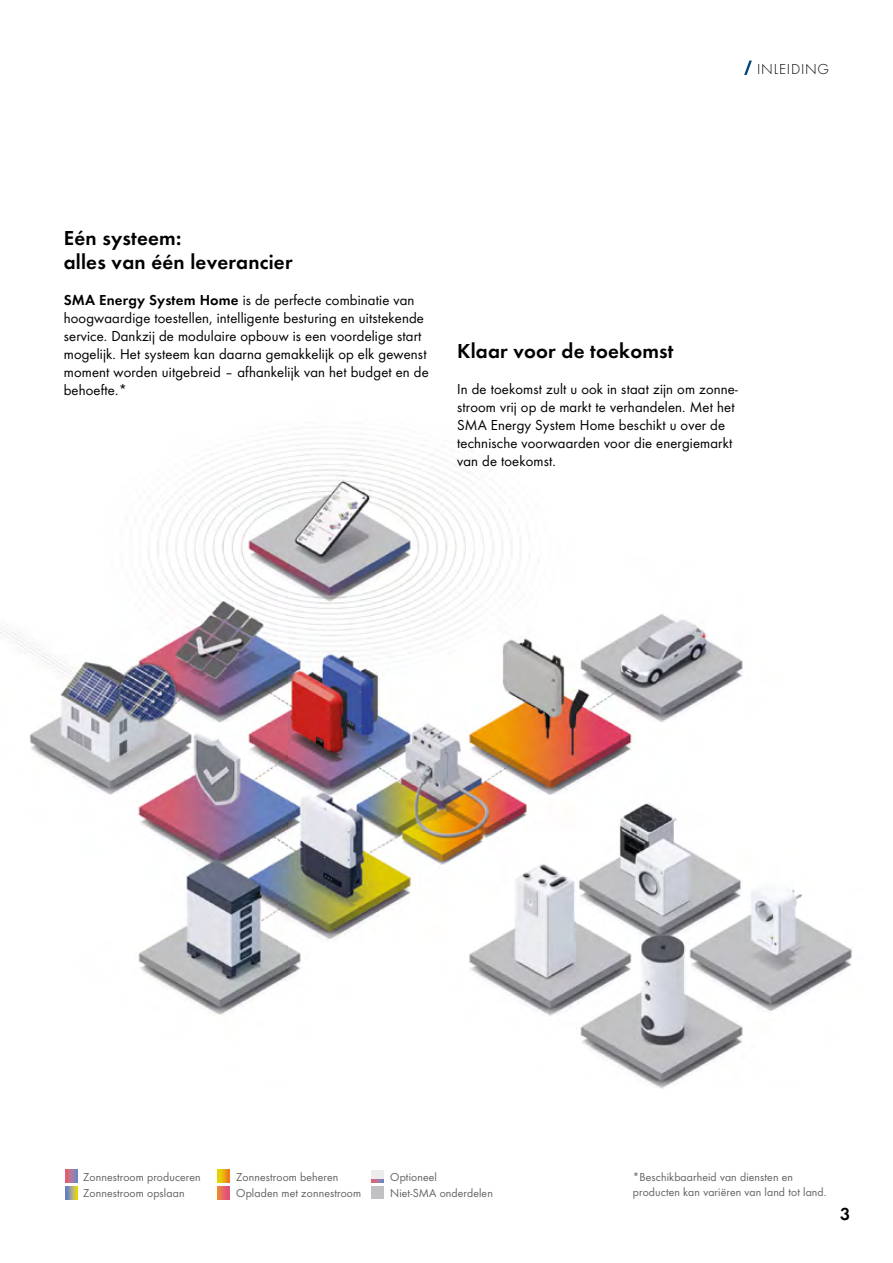
<style>
.page{position:relative;width:893px;height:1263px;background:#fff}
.page>*{position:absolute;margin:0;border:0;box-sizing:border-box;transform-origin:0 0}
.t1{font:600 21px/24.8px "SMA Futura Global";letter-spacing:.01em;color:#000}
.t2{font:600 18px "SMA Futura Global";color:#000}
.t3{font:15px/18px "SMA Futura Global";letter-spacing:.01em;color:#000}
.t4{font:15px "SMA Futura Global Light";letter-spacing:.05em;color:#000}
.t5{font:12px/15px "SMA Futura Global";letter-spacing:.01em;color:#636362}
.s1{font-weight:600}
</style>
<div class="page">
<img style="left:0;top:438px;width:852px;height:651px">
<svg style="left:744px;top:61px;width:8px;height:14px"></svg>
<svg style="left:65px;top:1170px;width:13px;height:29px"></svg>
<svg style="left:217px;top:1170px;width:13px;height:29px"></svg>
<div style="left:371px;top:1170px;width:13px;height:12px;background:#ececed"></div>
<div style="left:371px;top:1186px;width:13px;height:13px;background:#c1c0c2"></div>
<svg style="left:371px;top:1180px;width:13px;height:2px"></svg>
<p class="t4" style="left:757px;top:60px;width:74px">INLEIDING</p>
<h1 class="t1" style="left:64px;top:225px;width:230px">Eén systeem:<br>alles van één leverancier</h1>
<p class="t3" style="left:64px;top:291px;width:366px"><span class="s1">SMA Energy System Home</span> is de perfecte combinatie van hoogwaardige toestellen, intelligente besturing en uitstekende service. Dankzij de modulaire opbouw is een voordelige start mogelijk. Het systeem kan daarna gemakkelijk op elk gewenst moment worden uitgebreid – afhankelijk van het budget en de behoefte.*</p>
<h1 class="t1" style="left:457px;top:338px;width:218px">Klaar voor de toekomst</h1>
<p class="t3" style="left:457px;top:380px;width:282px">In de toekomst zult u ook in staat zijn om zonne&shy;stroom vrij op de markt te verhandelen. Met het SMA Energy System Home beschikt u over de technische voorwaarden voor die energiemarkt van de toekomst.</p>
<p class="t5" style="left:83px;top:1169px;width:119px">Zonnestroom produceren</p>
<p class="t5" style="left:236px;top:1169px;width:104px">Zonnestroom beheren</p>
<p class="t5" style="left:83px;top:1185px;width:103px">Zonnestroom opslaan</p>
<p class="t5" style="left:236px;top:1185px;width:126px">Opladen met zonnestroom</p>
<p class="t5" style="left:390px;top:1169px;width:48px">Optioneel</p>
<p class="t5" style="left:390px;top:1185px;width:104px">Niet-SMA onderdelen</p>
<p class="t5" style="left:633px;top:1169px;width:195px">*Beschikbaarheid van diensten en producten kan variëren van land tot land.</p>
<p class="t2" style="left:840px;top:1204px;width:12px">3</p>
</div>
